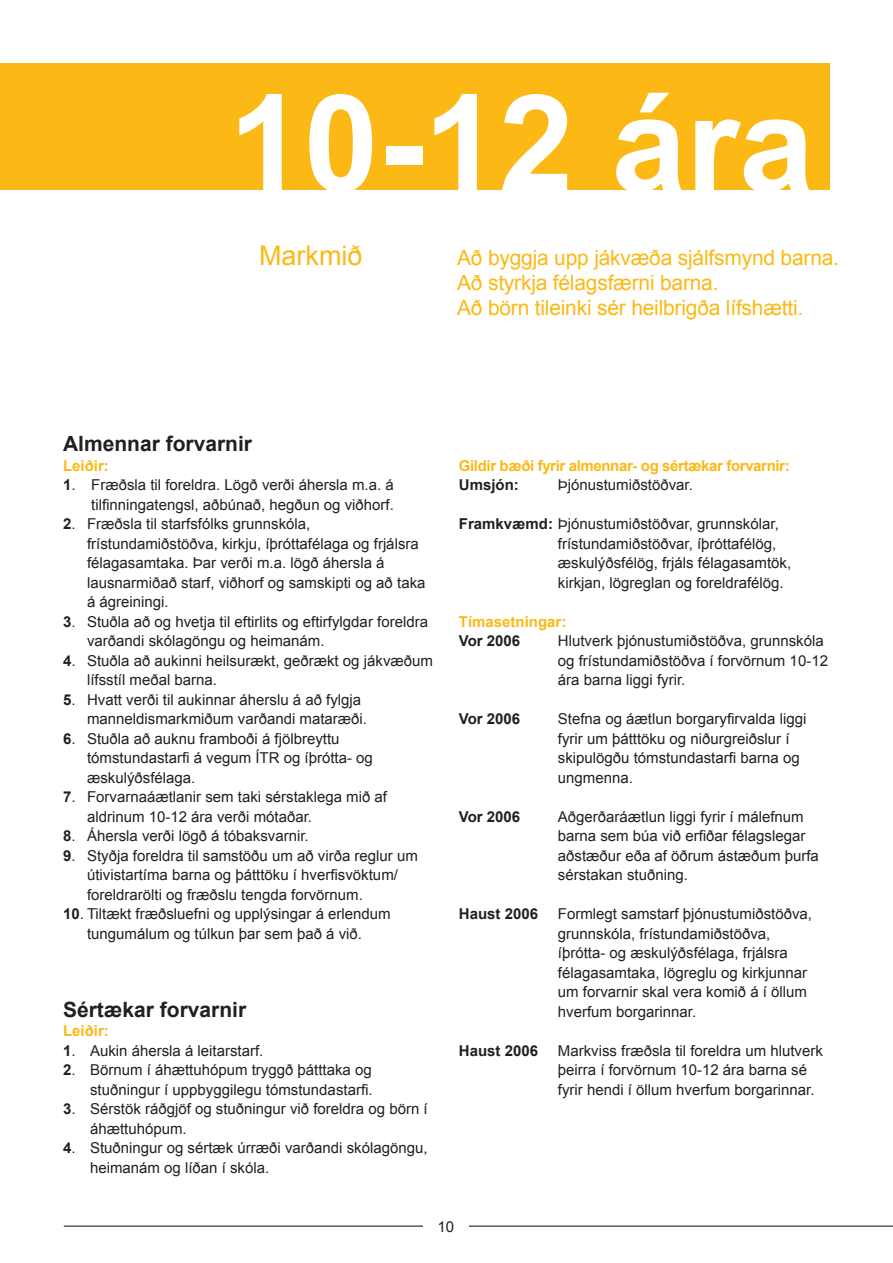
<style>
.page{position:relative;width:893px;height:1263px;background:#fff}
.page>*{position:absolute;margin:0;border:0;box-sizing:border-box;transform-origin:0 0}
.t1{font:700 135px "Arial";color:#fff}
.t2{font:27px "Arial";color:#fcb814}
.t3{font:21px/25.2px "Arial";letter-spacing:-.01em;color:#fcb814}
.t4{font:700 21px "Arial";color:#231f20}
.t5{font:15px/19.5px "Arial";color:#231f20}
.t6{font:700 15px "Arial";letter-spacing:-.025em;color:#fcb814}
.t7{font:700 15px "Arial";color:#231f20}
.t8{font:700 15px "Arial";color:#fcb814}
.s1{font-weight:700}
</style>
<div class="page">
<hr style="left:64px;top:1225px;width:829px;height:2px;background:#231f20">
<div style="left:423px;top:1221px;width:45px;height:37px;background:#fff"></div>
<div style="left:0;top:64px;width:830px;height:126px;background:#fcb814"></div>
<h1 class="t1" style="left:229px;top:68px;width:587px">10-12 ára</h1>
<h2 class="t2" style="left:259px;top:240px;width:105px">Markmið</h2>
<h3 class="t3" style="left:457px;top:245px;width:383px">Að byggja upp jákvæða sjálfsmynd barna.<br>Að styrkja félagsfærni barna.<br>Að börn tileinki sér heilbrigða lífshætti.</h3>
<h3 class="t4" style="left:63px;top:432px;width:191px">Almennar forvarnir</h3>
<p class="t6" style="left:63px;top:457px;width:47px">Leiðir:</p>
<p class="t5" style="left:63px;top:475px;width:332px;text-align:right"><span class="s1">1</span>. Fræðsla til foreldra. Lögð verði áhersla m.a. á tilfinningatengsl, aðbúnað, hegðun og viðhorf.</p>
<p class="t5" style="left:87px;top:514px;width:340px;text-indent:-24px"><span class="s1">2</span>. Fræðsla til starfsfólks grunnskóla, frístundamiðstöðva, kirkju, íþróttafélaga og frjálsra félagasamtaka. Þar verði m.a. lögð áhersla á lausnarmiðað starf, viðhorf og samskipti og að taka á ágreiningi.</p>
<p class="t5" style="left:87px;top:611px;width:342px;text-indent:-24px"><span class="s1">3</span>. Stuðla að og hvetja til eftirlits og eftirfylgdar foreldra varðandi skólagöngu og heimanám.</p>
<p class="t5" style="left:87px;top:650px;width:347px;text-indent:-24px"><span class="s1">4</span>. Stuðla að aukinni heilsurækt, geðrækt og jákvæðum lífsstíl meðal barna.</p>
<p class="t5" style="left:87px;top:689px;width:282px;text-indent:-24px"><span class="s1">5</span>. Hvatt verði til aukinnar áherslu á að fylgja manneldismarkmiðum varðandi mataræði.</p>
<p class="t5" style="left:87px;top:728px;width:287px;text-indent:-24px"><span class="s1">6</span>. Stuðla að auknu framboði á fjölbreyttu tómstundastarfi á vegum ÍTR og íþrótta- og æskulýðsfélaga.</p>
<p class="t5" style="left:87px;top:787px;width:302px;text-indent:-24px"><span class="s1">7</span>. Forvarnaáætlanir sem taki sérstaklega mið af aldrinum 10-12 ára verði mótaðar.</p>
<p class="t5" style="left:63px;top:826px;width:247px"><span class="s1">8</span>. Áhersla verði lögð á tóbaksvarnir.</p>
<p class="t5" style="left:87px;top:845px;width:332px;text-indent:-24px"><span class="s1">9</span>. Styðja foreldra til samstöðu um að virða reglur um útivistartíma barna og þátttöku í hverfisvöktum/ foreldrarölti og fræðslu tengda forvörnum.</p>
<p class="t5" style="left:63px;top:904px;width:329px;text-align:center"><span class="s1">10</span>. Tiltækt fræðsluefni og upplýsingar á erlendum tungumálum og túlkun þar sem það á við.</p>
<h3 class="t4" style="left:63px;top:997px;width:185px">Sértækar forvarnir</h3>
<p class="t6" style="left:63px;top:1022px;width:47px">Leiðir:</p>
<p class="t5" style="left:63px;top:1040px;width:202px"><span class="s1">1</span>. Aukin áhersla á leitarstarf.</p>
<p class="t5" style="left:63px;top:1060px;width:311px;text-align:right"><span class="s1">2</span>. Börnum í áhættuhópum tryggð þátttaka og stuðningur í uppbyggilegu tómstundastarfi.</p>
<p class="t5" style="left:90px;top:1099px;width:339px;text-indent:-27px"><span class="s1">3</span>. Sérstök ráðgjöf og stuðningur við foreldra og börn í áhættuhópum.</p>
<p class="t5" style="left:90px;top:1138px;width:339px;text-indent:-27px"><span class="s1">4</span>. Stuðningur og sértæk úrræði varðandi skólagöngu, heimanám og líðan í skóla.</p>
<p class="t6" style="left:459px;top:457px;width:332px">Gildir bæði fyrir almennar- og sértækar forvarnir:</p>
<p class="t7" style="left:459px;top:476px;width:61px">Umsjón:</p>
<p class="t5" style="left:558px;top:475px;width:137px">Þjónustumiðstöðvar.</p>
<p class="t5" style="left:558px;top:514px;width:235px;text-indent:-99px"><span class="s1">Framkvæmd:</span> Þjónustumiðstöðvar, grunnskólar, frístundamiðstöðvar, íþróttafélög, æskulýðsfélög, frjáls félagasamtök, kirkjan, lögreglan og foreldrafélög.</p>
<p class="t8" style="left:459px;top:613px;width:109px">Tímasetningar:</p>
<p class="t7" style="left:459px;top:632px;width:63px">Vor 2006</p>
<p class="t5" style="left:558px;top:631px;width:272px">Hlutverk þjónustumiðstöðva, grunnskóla og frístundamiðstöðva í forvörnum 10-12 ára barna liggi fyrir.</p>
<p class="t7" style="left:459px;top:710px;width:63px">Vor 2006</p>
<p class="t5" style="left:558px;top:709px;width:250px">Stefna og áætlun borgaryfirvalda liggi fyrir um þátttöku og niðurgreiðslur í skipulögðu tómstundastarfi barna og ungmenna.</p>
<p class="t7" style="left:459px;top:808px;width:63px">Vor 2006</p>
<p class="t5" style="left:558px;top:807px;width:262px">Aðgerðaráætlun liggi fyrir í málefnum barna sem búa við erfiðar félagslegar aðstæður eða af öðrum ástæðum þurfa sérstakan stuðning.</p>
<p class="t7" style="left:459px;top:905px;width:81px">Haust 2006</p>
<p class="t5" style="left:558px;top:904px;width:256px">Formlegt samstarf þjónustumiðstöðva, grunnskóla, frístundamiðstöðva, íþrótta- og æskulýðsfélaga, frjálsra félagasamtaka, lögreglu og kirkjunnar um forvarnir skal vera komið á í öllum hverfum borgarinnar.</p>
<p class="t7" style="left:459px;top:1042px;width:81px">Haust 2006</p>
<p class="t5" style="left:558px;top:1041px;width:267px">Markviss fræðsla til foreldra um hlutverk þeirra í forvörnum 10-12 ára barna sé fyrir hendi í öllum hverfum borgarinnar.</p>
<p class="t5" style="left:437px;top:1217px;width:18px">10</p>
</div>
